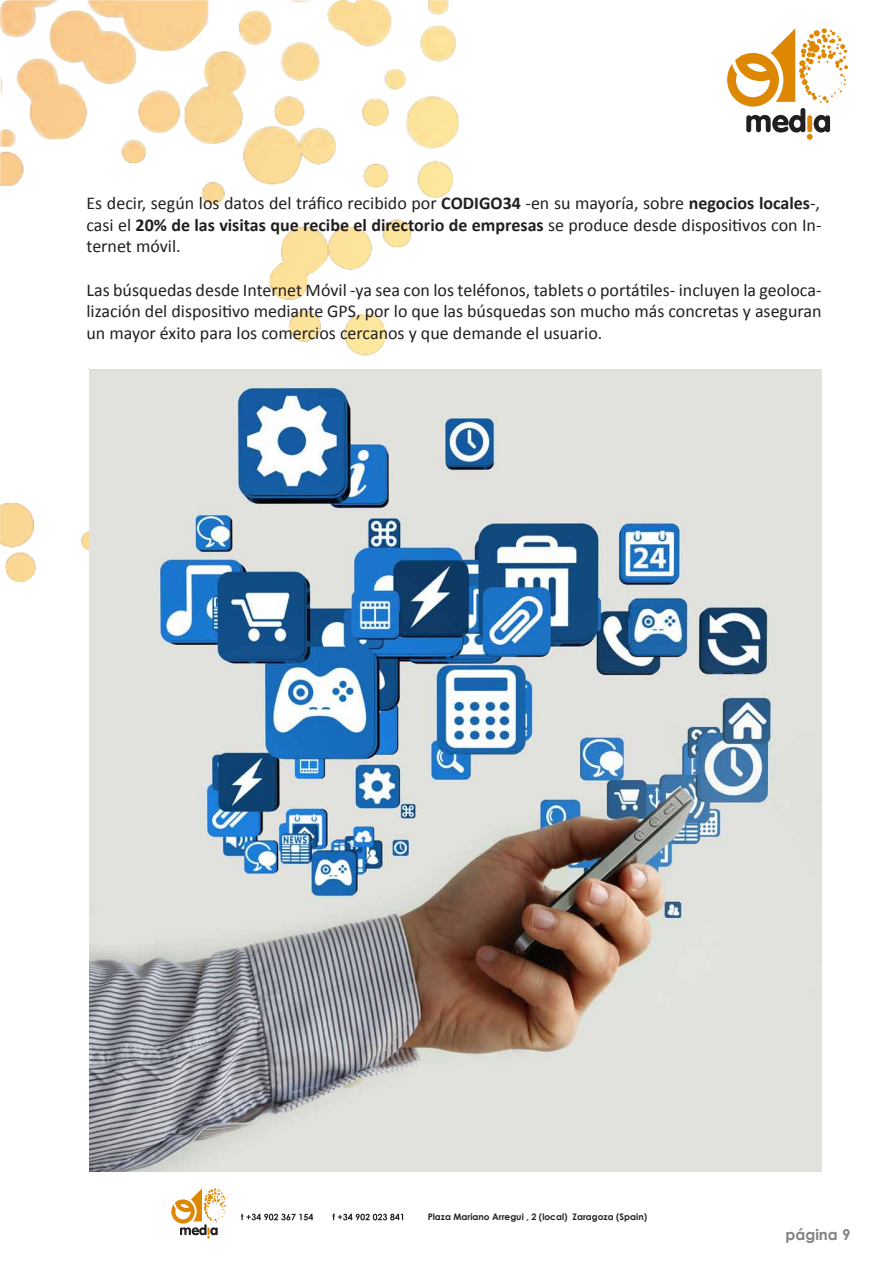
<style>
.page{position:relative;width:893px;height:1263px;background:#fff}
.page>*{position:absolute;margin:0;border:0;box-sizing:border-box;transform-origin:0 0}
.t1{font:18px/21.6px "Calibri";color:#231f20;text-align:justify}
.t2{font:700 15px "Century Gothic";color:#808285}
.t3{font:700 9px "Century Gothic";color:#231f20}
.s1{font-weight:700}
</style>
<div class="page">
<svg style="left:332px;top:1213px;width:71px;height:7px"></svg>
<svg style="left:241px;top:1214px;width:72px;height:6px"></svg>
<img style="left:5px;top:558px;width:31px;height:24px">
<img style="left:0;top:534px;width:89px;height:24px">
<img style="left:0;top:502px;width:89px;height:32px">
<img style="left:288px;top:318px;width:98px;height:38px">
<img style="left:269px;top:222px;width:142px;height:96px">
<img style="left:203px;top:198px;width:202px;height:24px">
<img style="left:0;top:150px;width:453px;height:48px">
<img style="left:0;top:126px;width:459px;height:24px">
<img style="left:29px;top:102px;width:430px;height:24px">
<img style="left:1px;top:67px;width:448px;height:35px">
<img style="left:0;top:0;width:456px;height:67px">
<svg style="left:171px;top:1188px;width:55px;height:50px"></svg>
<svg style="left:727px;top:28px;width:121px;height:112px"></svg>
<img style="left:89px;top:369px;width:733px;height:803px">
<p class="t1" style="left:87px;top:192px;width:736px">Es decir, según los datos del tráfico recibido por <span class="s1">CODIGO34</span> -en su mayoría, sobre <span class="s1">negocios locales</span>-, casi el <span class="s1">20% de las visitas que recibe el directorio de empresas</span> se produce desde dispositivos con In&shy;ternet móvil.</p>
<p class="t1" style="left:87px;top:279px;width:736px">Las búsquedas desde Internet Móvil -ya sea con los teléfonos, tablets o portátiles- incluyen la geoloca&shy;lización del dispositivo mediante GPS, por lo que las búsquedas son mucho más concretas y aseguran un mayor éxito para los comercios cercanos y que demande el usuario.</p>
<p class="t3" style="left:428px;top:1210px;width:221px">Plaza Mariano Arregui , 2 (local) Zaragoza (Spain)</p>
<p class="t2" style="left:786px;top:1223px;width:66px">página 9</p>
</div>
